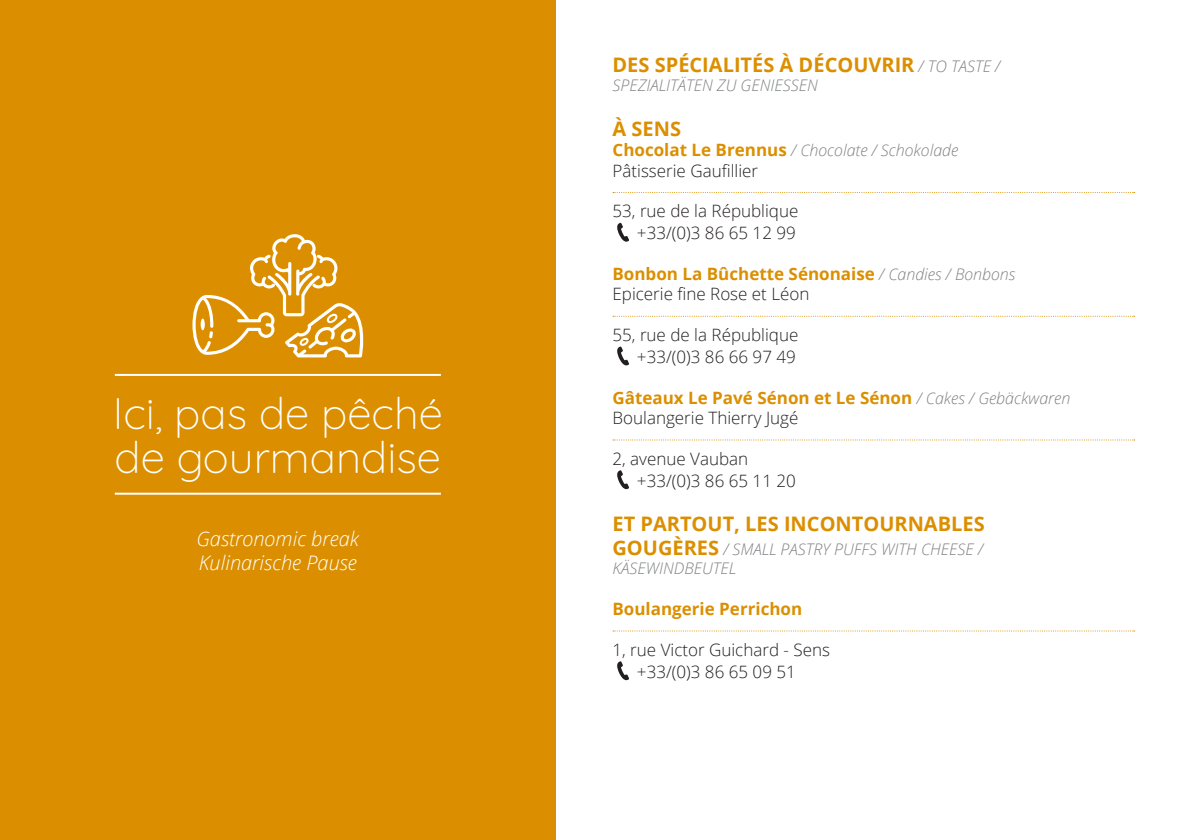
<style>
.page{position:relative;width:1191px;height:840px;background:#fff}
.page>*{position:absolute;margin:0;border:0;box-sizing:border-box;transform-origin:0 0}
.t1{font:300 44px "Quicksand";color:#fff}
.t2{font:700 20px "Open Sans";color:#db8f00}
.t3{font:italic 300 20px "Open Sans";color:#fff}
.t4{font:300 17px "Open Sans";color:#231f20}
.t5{font:700 17px "Open Sans";color:#db8f00}
.t6{font:italic 300 16px "Open Sans";color:#808285}
.s1{font-weight:300;font-style:italic;font-size:16px;color:#808285}
.s2{font-weight:700;font-style:normal;font-size:17px;color:#db8f00}
.s3{font-weight:700;font-style:normal;font-size:20px;color:#db8f00}
</style>
<div class="page">
<div style="left:0;top:0;width:556px;height:839px;background:#db8f00"></div>
<hr style="left:115px;top:492px;width:326px;height:2px;background:#fff">
<hr style="left:115px;top:374px;width:326px;height:2px;background:#fff">
<svg style="left:192px;top:234px;width:172px;height:123px"></svg>
<svg style="left:201px;top:318px;width:4px;height:12px"></svg>
<svg style="left:613px;top:192px;width:521px;height:1px"></svg>
<svg style="left:617px;top:223px;width:12px;height:18px"></svg>
<svg style="left:613px;top:315px;width:521px;height:1px"></svg>
<svg style="left:617px;top:346px;width:12px;height:19px"></svg>
<svg style="left:613px;top:439px;width:521px;height:1px"></svg>
<svg style="left:617px;top:470px;width:12px;height:19px"></svg>
<svg style="left:613px;top:630px;width:521px;height:1px"></svg>
<svg style="left:617px;top:661px;width:12px;height:18px"></svg>
<div style="left:40px;top:782px;width:33px;height:33px;border:2px solid #db8f00;border-radius:50%"></div>
<p class="t1" style="left:113px;top:379px;width:332px">Ici, pas de pêché</p>
<p class="t1" style="left:115px;top:423px;width:328px">de gourmandise</p>
<p class="t3" style="left:196px;top:524px;width:164px">Gastronomic break</p>
<p class="t3" style="left:199px;top:548px;width:160px">Kulinarische Pause</p>
<p class="t2" style="left:612px;top:51px;width:389px">DES SPÉCIALITÉS À DÉCOUVRIR <span class="s1">/ TO TASTE /</span></p>
<p class="t6" style="left:612px;top:74px;width:207px">SPEZIALITÄTEN ZU GENIESSEN</p>
<p class="t2" style="left:612px;top:114px;width:70px">À SENS</p>
<p class="t6" style="left:612px;top:139px;width:347px"><span class="s2">Chocolat Le Brennus</span> / Chocolate / Schokolade</p>
<p class="t4" style="left:612px;top:159px;width:147px">Pâtisserie Gaufillier</p>
<p class="t4" style="left:612px;top:199px;width:187px">53, rue de la République</p>
<p class="t4" style="left:637px;top:221px;width:160px">+33/(0)3 86 65 12 99</p>
<p class="t5" style="left:612px;top:261px;width:404px">Bonbon La Bûchette Sénonaise <span class="s1">/ Candies / Bonbons</span></p>
<p class="t4" style="left:612px;top:282px;width:198px">Epicerie fine Rose et Léon</p>
<p class="t4" style="left:612px;top:323px;width:187px">55, rue de la République</p>
<p class="t4" style="left:637px;top:345px;width:160px">+33/(0)3 86 66 97 49</p>
<p class="t5" style="left:612px;top:385px;width:459px">Gâteaux Le Pavé Sénon et Le Sénon <span class="s1">/ Cakes / Gebäckwaren</span></p>
<p class="t4" style="left:612px;top:406px;width:187px">Boulangerie Thierry Jugé</p>
<p class="t4" style="left:612px;top:447px;width:137px">2, avenue Vauban</p>
<p class="t4" style="left:637px;top:468px;width:160px">+33/(0)3 86 65 11 20</p>
<p class="t2" style="left:612px;top:509px;width:374px">ET PARTOUT, LES INCONTOURNABLES</p>
<p class="t6" style="left:612px;top:538px;width:372px"><span class="s3">GOUGÈRES</span> / SMALL PASTRY PUFFS WITH CHEESE /</p>
<p class="t6" style="left:612px;top:557px;width:125px">KÄSEWINDBEUTEL</p>
<p class="t5" style="left:612px;top:596px;width:191px">Boulangerie Perrichon</p>
<p class="t4" style="left:612px;top:637px;width:219px">1, rue Victor Guichard - Sens</p>
<p class="t4" style="left:637px;top:659px;width:160px">+33/(0)3 86 65 09 51</p>
</div>
